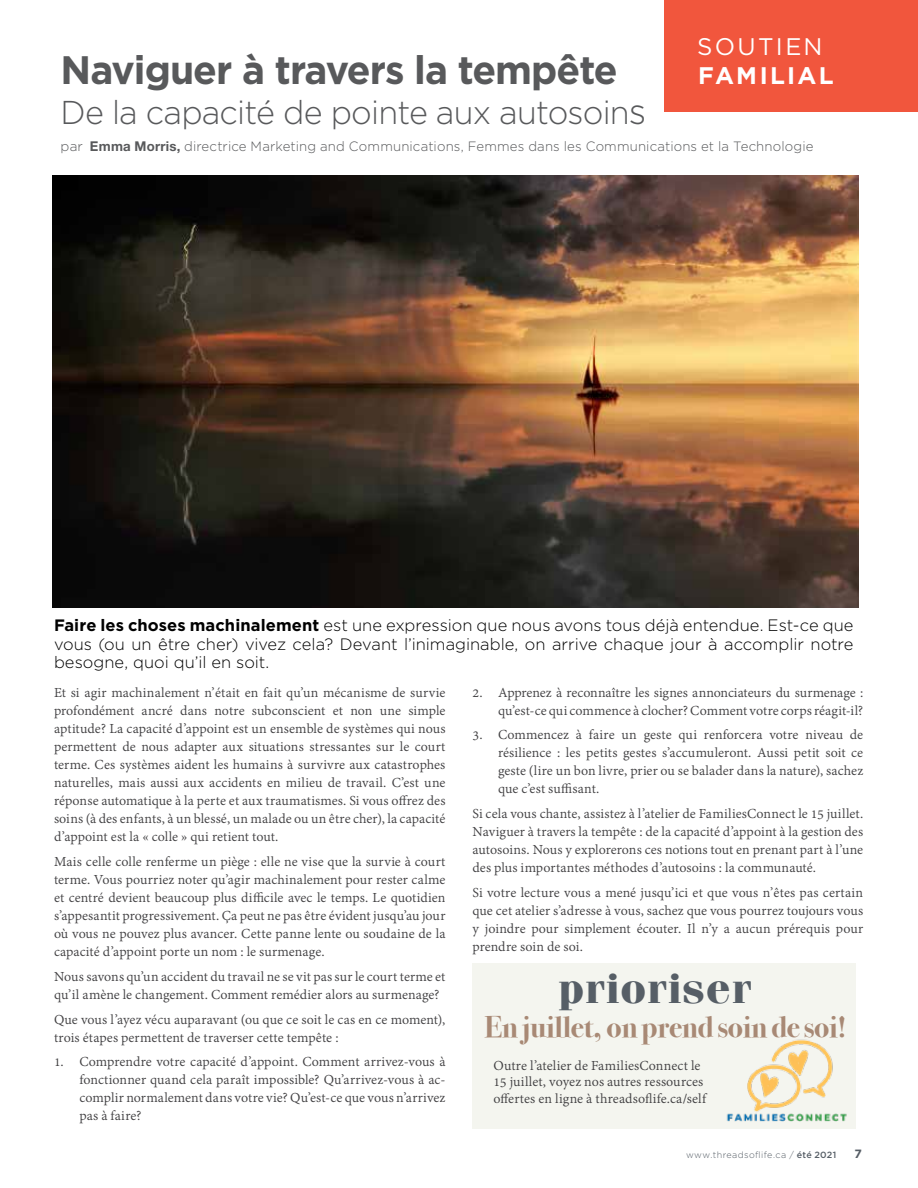
<style>
.page{position:relative;width:918px;height:1188px;background:#fff}
.page>*{position:absolute;margin:0;border:0;box-sizing:border-box;transform-origin:0 0}
.t1{font:700 41.85px "Fenice";letter-spacing:.01em;color:#565e66;scale:1.1 1}
.t2{font:700 39.75px "Gotham";letter-spacing:-.025em;color:#58595b}
.t3{font:300 33px "Gotham";letter-spacing:-.025em;color:#58595b}
.t4{font:700 30px "Bodoni Svty Two ITCTT";letter-spacing:-.01em;color:#a88975}
.t5{font:700 24px "Gotham";letter-spacing:.1em;color:#fff}
.t6{font:24px "Gotham";letter-spacing:.095em;color:#fff}
.t7{font:300 16.5px/18.8px "Gotham";color:#000;text-align:justify}
.t8{font:15px/18px "Adobe Devanagari";letter-spacing:.005em;color:#414042;text-align:justify}
.t9{font:300 13.5px "Gotham";letter-spacing:.01em;color:#58595b}
.t10{font:700 12px "Gotham";color:#565e66}
.t11{font:300 9px "Gotham";letter-spacing:.045em;color:#565e66}
.s1{font-size:36px}
.s2{font-family:"Helvetica Neue";font-weight:700}
.s3{font-weight:700}
.s4{font-weight:500}
</style>
<div class="page">
<div style="left:664px;top:0;width:254px;height:112px;background:#f1563d"></div>
<div style="left:472px;top:963px;width:384px;height:166px;background:#f4f5ef"></div>
<img style="left:53px;top:176px;width:805px;height:432px">
<img style="left:726px;top:1039px;width:121px;height:82px">
<h3 class="t6" style="left:697px;top:31px;width:127px">SOUTIEN</h3>
<h3 class="t5" style="left:698px;top:59px;width:137px">FAMILIAL</h3>
<h2 class="t2" style="left:61px;top:44px;width:559px">Naviguer à travers la tempête</h2>
<h3 class="t3" style="left:61px;top:91px;width:587px">De la capacité de pointe aux autosoin<span class="s1">s</span></h3>
<p class="t9" style="left:61px;top:137px;width:754px">par <span class="s2">Emma Morris,</span> directrice Marketing and Communications, Femmes dans les Communications et la Technologie</p>
<p class="t7" style="left:54px;top:615px;width:801px"><span class="s3">Faire les choses machinalement</span> est une expression que nous avons tous déjà entendue. Est-ce que vous (ou un être cher) vivez cela? Devant l’inimaginable, on arrive chaque jour à accomplir notre besogne, quoi qu’il en soit.</p>
<p class="t8" style="left:54px;top:685px;width:393px">Et si agir machinalement n’était en fait qu’un mécanisme de survie profondément ancré dans notre subconscient et non une simple aptitude? La capacité d’appoint est un ensemble de systèmes qui nous permettent de nous adapter aux situations stressantes sur le court terme. Ces systèmes aident les humains à survivre aux catastrophes naturelles, mais aussi aux accidents en milieu de travail. C’est une réponse automatique à la perte et aux traumatismes. Si vous offrez des soins (à des enfants, à un blessé, un malade ou un être cher), la capacité d’appoint est la « colle » qui retient tout.</p>
<p class="t8" style="left:54px;top:854px;width:393px">Mais celle colle renferme un piège : elle ne vise que la survie à court terme. Vous pourriez noter qu’agir machinalement pour rester calme et centré devient beaucoup plus difficile avec le temps. Le quotidien s’appesantit progressivement. Ça peut ne pas être évident jusqu’au jour où vous ne pouvez plus avancer. Cette panne lente ou soudaine de la capacité d’appoint porte un nom : le surmenage.</p>
<p class="t8" style="left:54px;top:969px;width:393px">Nous savons qu’un accident du travail ne se vit pas sur le court terme et qu’il amène le changement. Comment remédier alors au surmenage?</p>
<p class="t8" style="left:54px;top:1011px;width:393px">Que vous l’ayez vécu auparavant (ou que ce soit le cas en ce moment), trois étapes permettent de traverser cette tempête :</p>
<p class="t8" style="left:80px;top:1054px;width:368px;text-indent:-26px">1. Comprendre votre capacité d’appoint. Comment arrivez-vous à fonctionner quand cela paraît impossible? Qu’arrivez-vous à ac&shy;complir normalement dans votre vie? Qu’est-ce que vous n’arrivez pas à faire?</p>
<p class="t8" style="left:472px;top:684px;width:392px;text-align:right">2. Apprenez à reconnaître les signes annonciateurs du surmenage : qu’est-ce qui commence à clocher? Comment votre corps réagit-il?</p>
<p class="t8" style="left:498px;top:727px;width:367px;text-indent:-26px">3. Commencez à faire un geste qui renforcera votre niveau de résilience : les petits gestes s’accumuleront. Aussi petit soit ce geste (lire un bon livre, prier ou se balader dans la nature), sachez que c’est suffisant.</p>
<p class="t8" style="left:472px;top:806px;width:392px">Si cela vous chante, assistez à l’atelier de FamiliesConnect le 15 juillet.<br>Naviguer à travers la tempête : de la capacité d’appoint à la gestion des autosoins. Nous y explorerons ces notions tout en prenant part à l’une des plus importantes méthodes d’autosoins : la communauté.</p>
<p class="t8" style="left:472px;top:885px;width:392px">Si votre lecture vous a mené jusqu’ici et que vous n’êtes pas certain que cet atelier s’adresse à vous, sachez que vous pourrez toujours vous y joindre pour simplement écouter. Il n’y a aucun prérequis pour prendre soin de soi.</p>
<h1 class="t1" style="left:558px;top:963px;width:178px">prioriser</h1>
<h3 class="t4" style="left:484px;top:1002px;width:364px">En juillet, on prend soin de soi!</h3>
<p class="t8" style="left:494px;top:1058px;width:214px;line-height:16.5px;text-align:left">Outre l’atelier de FamiliesConnect le<br>15 juillet, voyez nos autres ressources offertes en ligne à threadsoflife.ca/self</p>
<p class="t11" style="left:686px;top:1149px;width:152px">www.threadsoflife.ca / <span class="s4">été 2021</span></p>
<p class="t10" style="left:854px;top:1146px;width:9px">7</p>
</div>
